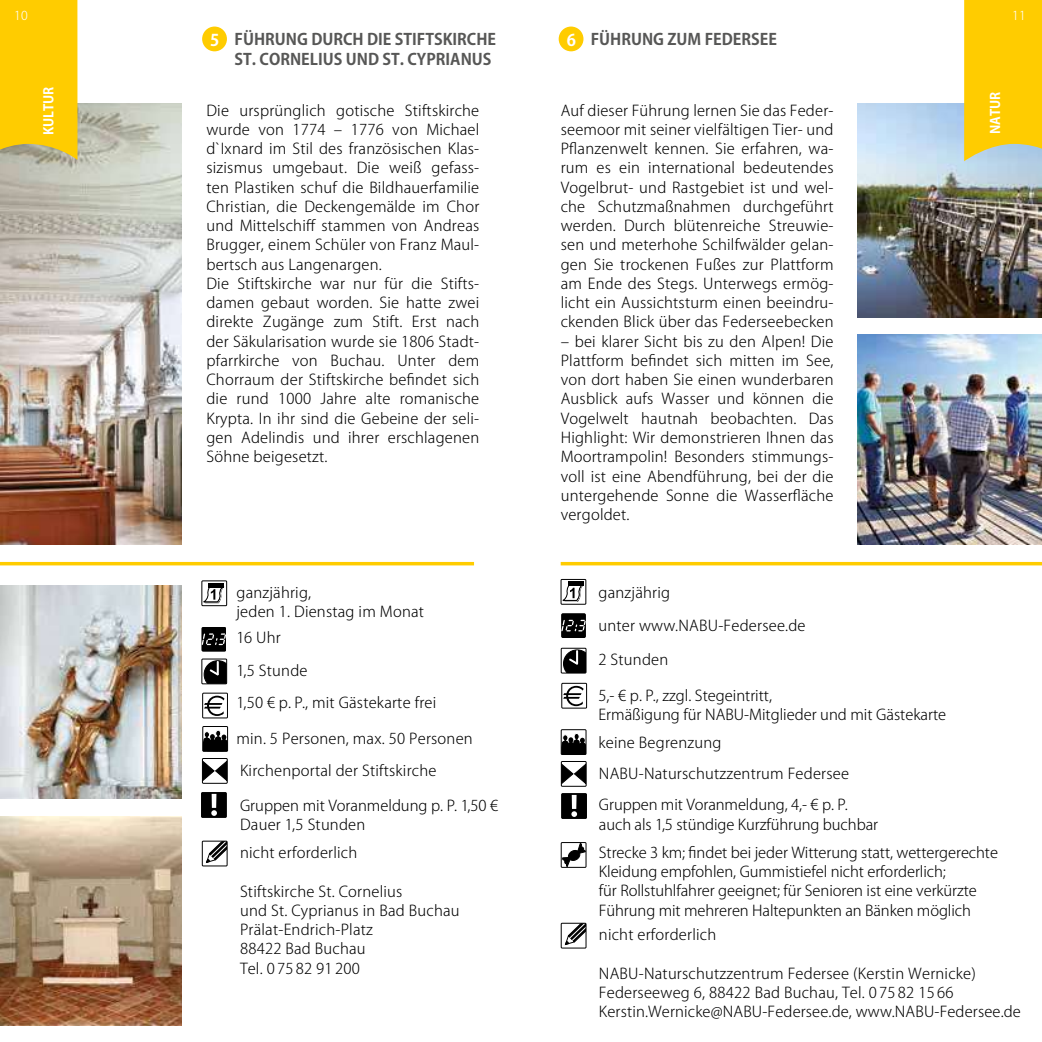
<style>
.page{position:relative;width:1042px;height:1042px;background:#fff}
.page>*{position:absolute;margin:0;border:0;box-sizing:border-box;transform-origin:0 0}
.t1{font:700 15.75px/19.2px "Koz Go Std";color:#575756;text-align:right}
.t2{font:300 14.88px/19.2px "Koz Go Pro";letter-spacing:.015em;color:#000}
.t3{font:300 14.88px/19.2px "Koz Go Pro";letter-spacing:-.005em;color:#000}
.t4{font:700 13.12px "Koz Go Std";color:#fff}
.t5{font:300 12.25px "Koz Go Pro";color:#fff}
.s1{font-size:16.1px;color:#fff}
</style>
<div class="page">
<img style="left:0;top:585px;width:181px;height:213px">
<img style="left:0;top:104px;width:182px;height:440px">
<img style="left:0;top:816px;width:182px;height:209px">
<div style="left:202px;top:27px;width:25px;height:24px;background:#fc0;border-radius:50%"></div>
<svg style="left:0;top:0;width:77px;height:161px;background:#f7c80c"></svg>
<hr style="left:0;top:562px;width:474px;height:3px;background:#fc0">
<img style="left:857px;top:104px;width:185px;height:213px">
<img style="left:857px;top:335px;width:185px;height:209px">
<div style="left:559px;top:27px;width:24px;height:24px;background:#fc0;border-radius:50%"></div>
<svg style="left:964px;top:0;width:78px;height:161px;background:#f8cc13"></svg>
<hr style="left:561px;top:562px;width:481px;height:3px;background:#fc0">
<svg style="left:561px;top:613px;width:25px;height:25px"></svg>
<svg style="left:201px;top:627px;width:25px;height:25px"></svg>
<svg style="left:565px;top:925px;width:19px;height:20px"></svg>
<div style="left:561px;top:923px;width:25px;height:25px;border:1px solid #000"></div>
<svg style="left:563px;top:650px;width:21px;height:21px"></svg>
<div style="left:561px;top:648px;width:25px;height:25px;border:1px solid #000"></div>
<hr style="left:567px;top:582px;width:16px;height:4px;background:#000">
<svg style="left:563px;top:584px;width:20px;height:18px"></svg>
<div style="left:561px;top:579px;width:25px;height:25px;border:1px solid #000"></div>
<svg style="left:563px;top:686px;width:20px;height:20px"></svg>
<div style="left:561px;top:683px;width:26px;height:25px;border:1px solid #000"></div>
<svg style="left:204px;top:696px;width:20px;height:20px"></svg>
<div style="left:202px;top:693px;width:26px;height:25px;border:1px solid #000"></div>
<svg style="left:563px;top:733px;width:21px;height:19px"></svg>
<div style="left:561px;top:729px;width:25px;height:25px;border:1px solid #000"></div>
<svg style="left:205px;top:730px;width:21px;height:19px"></svg>
<div style="left:203px;top:726px;width:25px;height:25px;border:1px solid #000"></div>
<svg style="left:563px;top:764px;width:21px;height:19px"></svg>
<div style="left:561px;top:761px;width:25px;height:25px;border:1px solid #000"></div>
<svg style="left:563px;top:795px;width:21px;height:21px"></svg>
<div style="left:561px;top:793px;width:25px;height:25px;border:1px solid #000"></div>
<svg style="left:203px;top:794px;width:21px;height:21px"></svg>
<div style="left:201px;top:792px;width:25px;height:25px;border:1px solid #000"></div>
<svg style="left:206px;top:843px;width:19px;height:20px"></svg>
<div style="left:202px;top:841px;width:25px;height:25px;border:1px solid #000"></div>
<svg style="left:204px;top:761px;width:21px;height:19px"></svg>
<div style="left:202px;top:758px;width:25px;height:25px;border:1px solid #000"></div>
<svg style="left:204px;top:661px;width:21px;height:21px"></svg>
<div style="left:202px;top:659px;width:25px;height:25px;border:1px solid #000"></div>
<hr style="left:208px;top:583px;width:16px;height:4px;background:#000">
<svg style="left:204px;top:587px;width:20px;height:16px"></svg>
<div style="left:202px;top:581px;width:25px;height:25px;border:1px solid #000"></div>
<svg style="left:563px;top:844px;width:21px;height:21px"></svg>
<div style="left:561px;top:842px;width:25px;height:25px;border:1px solid #000"></div>
<p class="t5" style="left:14px;top:7px;width:15px">10</p>
<p class="t4" style="left:40px;top:135px;width:50px;rotate:-90deg">KULTUR</p>
<p class="t1" style="left:210px;top:31px;width:287px"><span class="s1">5</span> FÜHRUNG DURCH DIE STIFTSKIRCHE<br>ST. CORNELIUS UND ST. CYPRIANUS</p>
<p class="t2" style="left:206px;top:101px;width:274px">Die ursprünglich gotische Stiftskirche wurde von 1774 – 1776 von Michael d`Ixnard im Stil des französischen Klas&shy;sizismus umgebaut. Die weiß gefass&shy;ten Plastiken schuf die Bildhauerfamilie Christian, die Deckengemälde im Chor und Mittelschiff stammen von Andreas Brugger, einem Schüler von Franz Maul&shy;bertsch aus Langenargen.<br>Die Stiftskirche war nur für die Stifts&shy;damen gebaut worden. Sie hatte zwei direkte Zugänge zum Stift. Erst nach der Säkularisation wurde sie 1806 Stadt&shy;pfarrkirche von Buchau. Unter dem Chorraum der Stiftskirche befindet sich die rund 1000 Jahre alte romanische Krypta. In ihr sind die Gebeine der seli&shy;gen Adelindis und ihrer erschlagenen Söhne beigesetzt.</p>
<p class="t2" style="left:236px;top:582px;width:189px">ganzjährig,<br>jeden 1. Dienstag im Monat</p>
<p class="t2" style="left:236px;top:628px;width:46px">16 Uhr</p>
<p class="t2" style="left:236px;top:654px;width:201px;line-height:32.6px">1,5 Stunde<br>1,50 € p. P., mit Gästekarte frei</p>
<p class="t2" style="left:236px;top:729px;width:238px">min. 5 Personen, max. 50 Personen</p>
<p class="t2" style="left:240px;top:761px;width:198px">Kirchenportal der Stiftskirche</p>
<p class="t2" style="left:240px;top:796px;width:260px">Gruppen mit Voranmeldung p. P. 1,50 €<br>Dauer 1,5 Stunden</p>
<p class="t2" style="left:240px;top:843px;width:119px">nicht erforderlich</p>
<p class="t2" style="left:240px;top:881px;width:221px">Stiftskirche St. Cornelius<br>und St. Cyprianus in Bad Buchau<br>Prälat-Endrich-Platz<br>88422 Bad Buchau<br>Tel. 0 75 82 91 200</p>
<p class="t1" style="left:567px;top:31px;width:212px"><span class="s1">6</span> FÜHRUNG ZUM FEDERSEE</p>
<p class="t2" style="left:561px;top:101px;width:274px;text-align:justify">Auf dieser Führung lernen Sie das Feder&shy;seemoor mit seiner vielfältigen Tier- und Pflanzenwelt kennen. Sie erfahren, wa&shy;rum es ein international bedeutendes Vogelbrut- und Rastgebiet ist und wel&shy;che Schutzmaßnahmen durchgeführt werden. Durch blütenreiche Streuwie&shy;sen und meterhohe Schilfwälder gelan&shy;gen Sie trockenen Fußes zur Plattform am Ende des Stegs. Unterwegs ermög&shy;licht ein Aussichtsturm einen beeindru&shy;ckenden Blick über das Federseebecken</p>
<p class="t2" style="left:561px;top:332px;width:274px;text-align:justify">– bei klarer Sicht bis zu den Alpen! Die Plattform befindet sich mitten im See, von dort haben Sie einen wunderbaren Ausblick aufs Wasser und können die Vogelwelt hautnah beobachten. Das Highlight: Wir demonstrieren Ihnen das Moortrampolin! Besonders stimmungs&shy;voll ist eine Abendführung, bei der die untergehende Sonne die Wasserfläche vergoldet.</p>
<p class="t5" style="left:1012px;top:7px;width:15px">11</p>
<p class="t4" style="left:987px;top:134px;width:44px;rotate:-90deg">NATUR</p>
<p class="t2" style="left:598px;top:583px;width:73px">ganzjährig</p>
<p class="t2" style="left:598px;top:615px;width:209px">unter www.NABU-Federsee.de</p>
<p class="t2" style="left:598px;top:650px;width:71px">2 Stunden</p>
<p class="t2" style="left:598px;top:686px;width:349px">5,- € p. P., zzgl. Stegeintritt,<br>Ermäßigung für NABU-Mitglieder und mit Gästekarte</p>
<p class="t2" style="left:598px;top:727px;width:252px;line-height:31.3px">keine Begrenzung<br>NABU-Naturschutzzentrum Federsee<br>Gruppen mit Voranmeldung, 4,- € p. P.</p>
<p class="t3" style="left:599px;top:810px;width:400px;line-height:28.2px">auch als 1,5 stündige Kurzführung buchbar<br>Strecke 3 km; findet bei jeder Witterung statt, wettergerechte</p>
<p class="t3" style="left:599px;top:862px;width:379px">Kleidung empfohlen, Gummistiefel nicht erforderlich;<br>für Rollstuhlfahrer geeignet; für Senioren ist eine verkürzte<br>Führung mit mehreren Haltepunkten an Bänken möglich</p>
<p class="t2" style="left:599px;top:925px;width:119px">nicht erforderlich</p>
<p class="t2" style="left:599px;top:963px;width:423px">NABU-Naturschutzzentrum Federsee (Kerstin Wernicke)<br>Federseeweg 6, 88422 Bad Buchau, Tel. 0 75 82 15 66<br>Kerstin.Wernicke@NABU-Federsee.de, www.NABU-Federsee.de</p>
</div>
